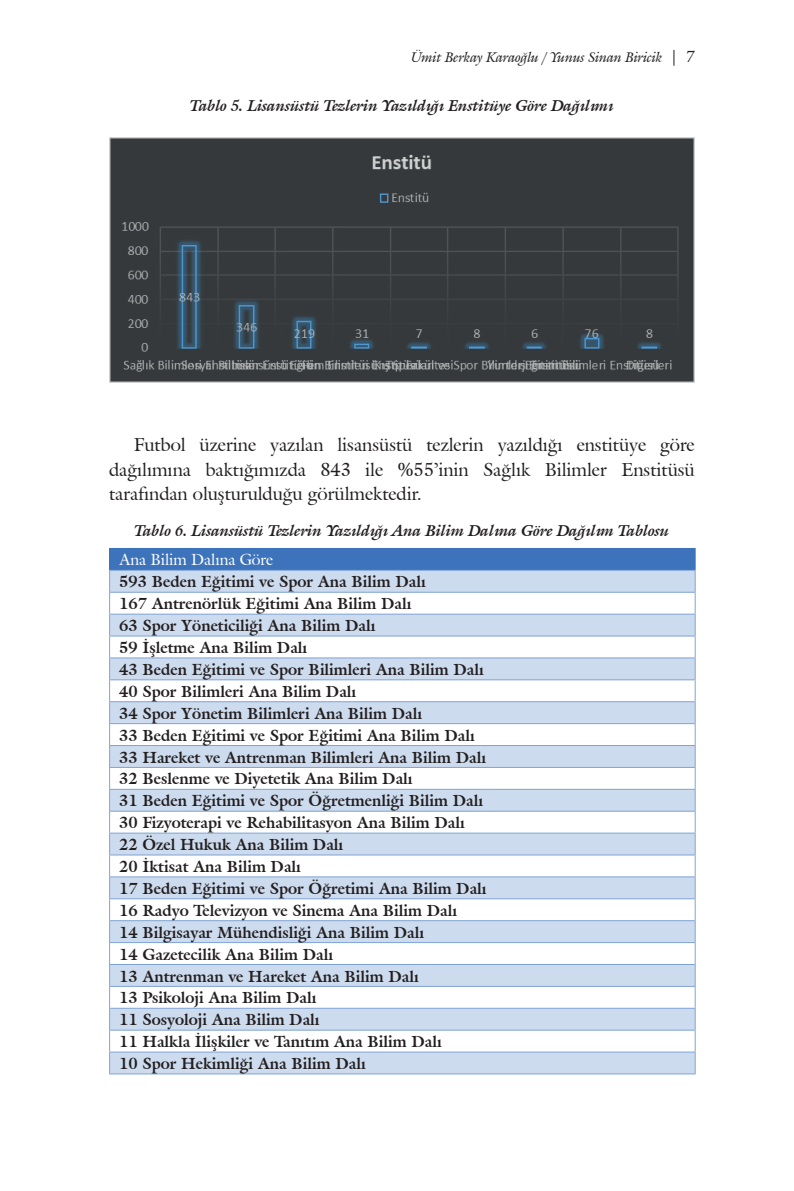
<style>
.page{position:relative;width:794px;height:1191px;background:#fff}
.page>*{position:absolute;margin:0;border:0;box-sizing:border-box;transform-origin:0 0}
.t1{font:18.38px/24.5px "Galliard IT Cby BT";color:#231f20;text-align:justify}
.t2{font:700 15.75px/21.9px "Galliard IT Cby BT";color:#231f20}
.t3{font:italic 700 15.75px "Galliard IT Cby BT";color:#231f20}
.t4{font:15.75px "Galliard IT Cby BT";color:#fff}
.t5{font:italic 14px "Galliard IT Cby BT";color:#231f20}
.s1{font-style:normal;font-size:15.75px}
</style>
<div class="page">
<img style="left:109px;top:137px;width:585px;height:245px">
<div style="left:110px;top:548px;width:585px;height:22px;background:#3d73ba"></div>
<svg style="left:110px;top:571px;width:584px;height:502px;fill:#cddbee"></svg>
<hr style="left:109px;top:548px;width:586px;height:1px;background:#3d73ba">
<hr style="left:109px;top:570px;width:586px;height:1px;background:#80a3d5">
<hr style="left:109px;top:592px;width:586px;height:1px;background:#80a3d5">
<hr style="left:109px;top:613px;width:586px;height:1px;background:#80a3d5">
<hr style="left:109px;top:635px;width:586px;height:1px;background:#80a3d5">
<hr style="left:109px;top:657px;width:586px;height:1px;background:#80a3d5">
<hr style="left:109px;top:679px;width:586px;height:1px;background:#80a3d5">
<hr style="left:109px;top:701px;width:586px;height:1px;background:#80a3d5">
<hr style="left:109px;top:723px;width:586px;height:1px;background:#80a3d5">
<hr style="left:109px;top:745px;width:586px;height:1px;background:#80a3d5">
<hr style="left:109px;top:767px;width:586px;height:1px;background:#80a3d5">
<hr style="left:109px;top:789px;width:586px;height:1px;background:#80a3d5">
<hr style="left:109px;top:810px;width:586px;height:1px;background:#80a3d5">
<hr style="left:109px;top:832px;width:586px;height:1px;background:#80a3d5">
<hr style="left:109px;top:854px;width:586px;height:1px;background:#80a3d5">
<hr style="left:109px;top:876px;width:586px;height:1px;background:#80a3d5">
<hr style="left:109px;top:898px;width:586px;height:1px;background:#80a3d5">
<hr style="left:109px;top:920px;width:586px;height:1px;background:#80a3d5">
<hr style="left:109px;top:942px;width:586px;height:1px;background:#80a3d5">
<hr style="left:109px;top:964px;width:586px;height:1px;background:#80a3d5">
<hr style="left:109px;top:986px;width:586px;height:1px;background:#80a3d5">
<hr style="left:109px;top:1007px;width:586px;height:1px;background:#80a3d5">
<hr style="left:109px;top:1029px;width:586px;height:1px;background:#80a3d5">
<hr style="left:109px;top:1051px;width:586px;height:1px;background:#80a3d5">
<hr style="left:109px;top:1073px;width:586px;height:1px;background:#80a3d5">
<svg style="left:109px;top:549px;width:1px;height:524px"></svg>
<svg style="left:694px;top:570px;width:1px;height:503px"></svg>
<p class="t5" style="left:411px;top:47px;width:285px">Ümit Berkay Karaoğlu / Yunus Sinan Biricik <span class="s1">| 7</span></p>
<p class="t3" style="left:190px;top:95px;width:425px">Tablo 5. Lisansüstü Tezlerin Yazıldığı Enstitüye Göre Dağılımı</p>
<p class="t1" style="left:109px;top:432px;width:587px;text-indent:25px">Futbol üzerine yazılan lisansüstü tezlerin yazıldığı enstitüye göre dağılımına baktığımızda 843 ile %55’inin Sağlık Bilimler Enstitüsü tarafından oluşturulduğu görülmektedir.</p>
<p class="t3" style="left:134px;top:520px;width:536px">Tablo 6. Lisansüstü Tezlerin Yazıldığı Ana Bilim Dalına Göre Dağılım Tablosu</p>
<p class="t4" style="left:119px;top:549px;width:156px">Ana Bilim Dalına Göre</p>
<p class="t2" style="left:119px;top:571px;width:369px">593 Beden Eğitimi ve Spor Ana Bilim Dalı<br>167 Antrenörlük Eğitimi Ana Bilim Dalı<br>63 Spor Yöneticiliği Ana Bilim Dalı<br>59 İşletme Ana Bilim Dalı<br>43 Beden Eğitimi ve Spor Bilimleri Ana Bilim Dalı 40 Spor Bilimleri Ana Bilim Dalı<br>34 Spor Yönetim Bilimleri Ana Bilim Dalı<br>33 Beden Eğitimi ve Spor Eğitimi Ana Bilim Dalı 33 Hareket ve Antrenman Bilimleri Ana Bilim Dalı 32 Beslenme ve Diyetetik Ana Bilim Dalı<br>31 Beden Eğitimi ve Spor Öğretmenliği Bilim Dalı 30 Fizyoterapi ve Rehabilitasyon Ana Bilim Dalı 22 Özel Hukuk Ana Bilim Dalı<br>20 İktisat Ana Bilim Dalı<br>17 Beden Eğitimi ve Spor Öğretimi Ana Bilim Dalı 16 Radyo Televizyon ve Sinema Ana Bilim Dalı<br>14 Bilgisayar Mühendisliği Ana Bilim Dalı<br>14 Gazetecilik Ana Bilim Dalı<br>13 Antrenman ve Hareket Ana Bilim Dalı<br>13 Psikoloji Ana Bilim Dalı<br>11 Sosyoloji Ana Bilim Dalı<br>11 Halkla İlişkiler ve Tanıtım Ana Bilim Dalı<br>10 Spor Hekimliği Ana Bilim Dalı</p>
</div>
